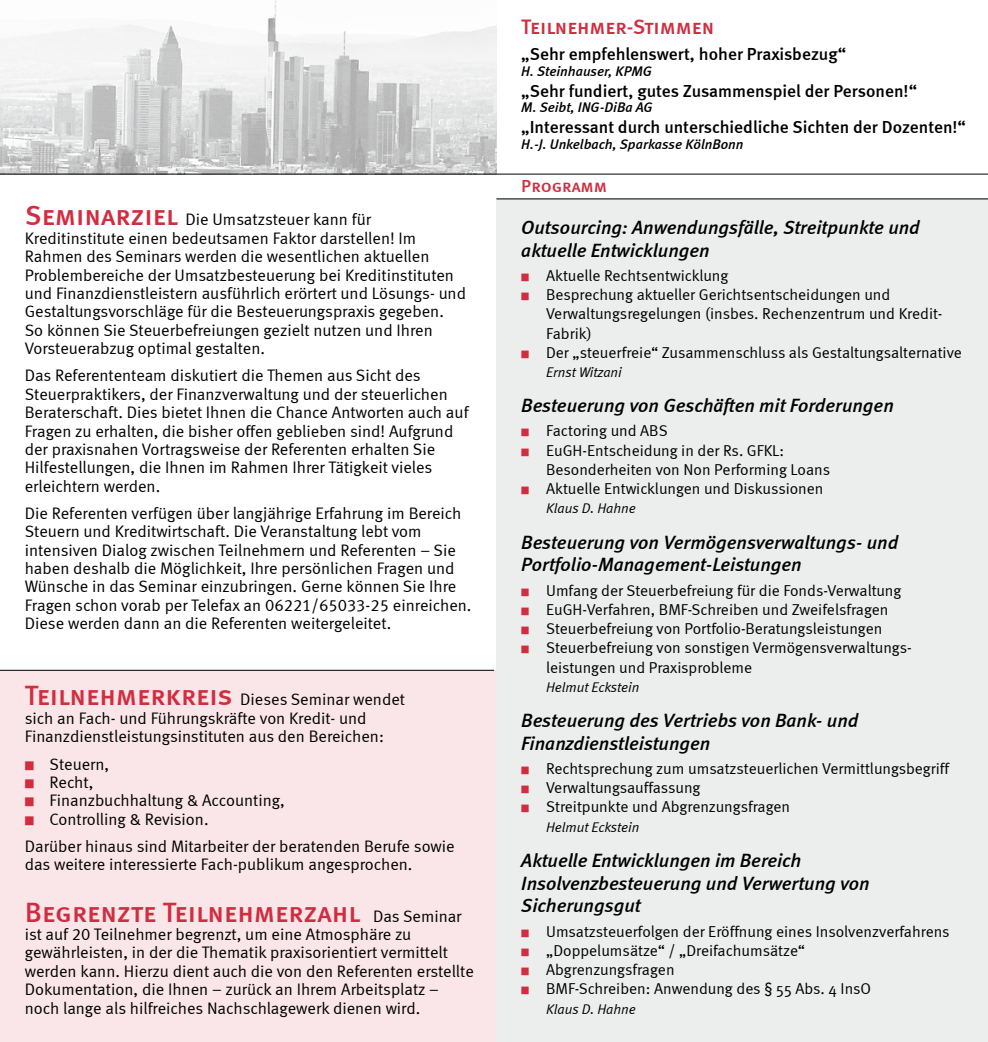
<style>
.page{position:relative;width:988px;height:1042px;background:#fff}
.page>*{position:absolute;margin:0;border:0;box-sizing:border-box;transform-origin:0 0}
.t1{font:28px "Meta Medium LF Caps";color:#d12d40}
.t2{font:21px "Meta Medium LF Caps";color:#d12d40}
.t3{font:italic 19.25px/22.8px "Meta Medium LF";color:#000}
.t4{font:17.5px "Meta Medium LF";color:#000}
.t5{font:17.5px "Meta Medium LF Caps";color:#d12d40}
.t6{font:16.62px/18.4px "Meta Normal LF";color:#000}
.t7{font:15.75px/19.2px "Meta Normal";color:#000}
.t8{font:italic 14px "Meta Medium LF";color:#000}
.t9{font:italic 14px "Meta Normal LF";color:#000}
.s1{font-family:"Meta Medium LF Caps";font-size:28px;color:#d12d40}
.s2{color:#d12d40}
.s3{font-family:"Meta Normal LF";font-size:16.62px;color:#000}
</style>
<div class="page">
<div style="left:0;top:670px;width:496px;height:372px;background:#fae6e8"></div>
<img style="left:0;top:0;width:496px;height:174px">
<div style="left:496px;top:198px;width:491px;height:844px;background:#eceded"></div>
<hr style="left:496px;top:198px;width:491px;height:1px;background:#000">
<hr style="left:0;top:174px;width:987px;height:1px;background:#000">
<hr style="left:0;top:670px;width:494px;height:1px;background:#000">
<p class="t6" style="left:25px;top:210px;width:442px"><span class="s1">Seminarziel</span> Die Umsatzsteuer kann für Kreditinstitute einen bedeutsamen Faktor darstellen! Im Rahmen des Seminars werden die wesentlichen aktuellen Problembereiche der Umsatzbesteuerung bei Kreditinstituten und Finanzdienstleistern ausführlich erörtert und Lösungs- und Gestaltungsvorschläge für die Besteuerungspraxis gegeben.<br>So können Sie Steuerbefreiungen gezielt nutzen und Ihren Vorsteuerabzug optimal gestalten.</p>
<p class="t6" style="left:25px;top:366px;width:445px">Das Referententeam diskutiert die Themen aus Sicht des Steuerpraktikers, der Finanzverwaltung und der steuerlichen Beraterschaft. Dies bietet Ihnen die Chance Antworten auch auf Fragen zu erhalten, die bisher offen geblieben sind! Aufgrund der praxisnahen Vortragsweise der Referenten erhalten Sie Hilfestellungen, die Ihnen im Rahmen Ihrer Tätigkeit vieles erleichtern werden.</p>
<p class="t6" style="left:25px;top:504px;width:448px">Die Referenten verfügen über langjährige Erfahrung im Bereich Steuern und Kreditwirtschaft. Die Veranstaltung lebt vom intensiven Dialog zwischen Teilnehmern und Referenten – Sie haben deshalb die Möglichkeit, Ihre persönlichen Fragen und Wünsche in das Seminar einzubringen. Gerne können Sie Ihre Fragen schon vorab per Telefax an 06221/65033-25 einreichen.<br>Diese werden dann an die Referenten weitergeleitet.</p>
<p class="t6" style="left:25px;top:690px;width:381px"><span class="s1">Teilnehmerkreis</span> Dieses Seminar wendet sich an Fach- und Führungskräfte von Kredit- und<br>Finanzdienstleistungsinstituten aus den Bereichen:</p>
<p class="t6" style="left:25px;top:754px;width:86px"><span class="s2">■</span> Steuern,</p>
<p class="t6" style="left:25px;top:773px;width:70px"><span class="s2">■</span> Recht,</p>
<p class="t6" style="left:25px;top:791px;width:261px"><span class="s2">■</span> Finanzbuchhaltung &amp; Accounting,</p>
<p class="t6" style="left:25px;top:805px;width:431px;line-height:27.3px"><span class="s2">■</span> Controlling &amp; Revision.<br>Darüber hinaus sind Mitarbeiter der beratenden Berufe sowie</p>
<p class="t6" style="left:25px;top:855px;width:389px">das weitere interessierte Fach-publikum angesprochen.</p>
<h1 class="t1" style="left:25px;top:896px;width:438px">Begrenzte Teilnehmerzahl <span class="s3">Das Seminar</span></h1>
<p class="t6" style="left:25px;top:925px;width:450px">ist auf 20 Teilnehmer begrenzt, um eine Atmosphäre zu gewährleisten, in der die Thematik praxisorientiert vermittelt werden kann. Hierzu dient auch die von den Referenten erstellte Dokumentation, die Ihnen – zurück an Ihrem Arbeitsplatz – noch lange als hilfreiches Nachschlagewerk dienen wird.</p>
<p class="t2" style="left:521px;top:15px;width:194px">Teilnehmer-Stimmen</p>
<p class="t4" style="left:521px;top:44px;width:326px">„Sehr empfehlenswert, hoher Praxisbezug“</p>
<p class="t8" style="left:521px;top:63px;width:132px">H. Steinhauser, KPMG</p>
<p class="t4" style="left:521px;top:80px;width:397px">„Sehr fundiert, gutes Zusammenspiel der Personen!“</p>
<p class="t8" style="left:521px;top:99px;width:133px">M. Seibt, ING-DiBa AG</p>
<p class="t4" style="left:521px;top:117px;width:446px">„Interessant durch unterschiedliche Sichten der Dozenten!“</p>
<p class="t8" style="left:521px;top:136px;width:224px">H.-J. Unkelbach, Sparkasse KölnBonn</p>
<p class="t5" style="left:521px;top:176px;width:87px">Programm</p>
<p class="t3" style="left:521px;top:215px;width:400px">Outsourcing: Anwendungsfälle, Streitpunkte und aktuelle Entwicklungen</p>
<p class="t7" style="left:521px;top:265px;width:208px"><span class="s2">■</span> Aktuelle Rechtsentwicklung</p>
<p class="t7" style="left:546px;top:285px;width:398px;text-indent:-25px"><span class="s2">■</span> Besprechung aktueller Gerichtsentscheidungen und<br>Verwaltungsregelungen (insbes. Rechenzentrum und Kredit-<br>Fabrik)</p>
<p class="t7" style="left:521px;top:342px;width:442px"><span class="s2">■</span> Der „steuerfreie“ Zusammenschluss als Gestaltungsalternative</p>
<p class="t9" style="left:546px;top:364px;width:77px">Ernst Witzani</p>
<p class="t3" style="left:521px;top:394px;width:374px">Besteuerung von Geschäften mit Forderungen</p>
<p class="t7" style="left:521px;top:421px;width:148px"><span class="s2">■</span> Factoring und ABS</p>
<p class="t7" style="left:546px;top:440px;width:285px;text-indent:-25px"><span class="s2">■</span> EuGH-Entscheidung in der Rs. GFKL:<br>Besonderheiten von Non Performing Loans</p>
<p class="t7" style="left:521px;top:479px;width:303px"><span class="s2">■</span> Aktuelle Entwicklungen und Diskussionen</p>
<p class="t9" style="left:546px;top:500px;width:91px">Klaus D. Hahne</p>
<p class="t3" style="left:521px;top:530px;width:378px">Besteuerung von Vermögensverwaltungs- und<br>Portfolio-Management-Leistungen</p>
<p class="t7" style="left:521px;top:580px;width:381px"><span class="s2">■</span> Umfang der Steuerbefreiung für die Fonds-Verwaltung</p>
<p class="t7" style="left:521px;top:599px;width:368px"><span class="s2">■</span> EuGH-Verfahren, BMF-Schreiben und Zweifelsfragen</p>
<p class="t7" style="left:521px;top:619px;width:362px"><span class="s2">■</span> Steuerbefreiung von Portfolio-Beratungsleistungen</p>
<p class="t7" style="left:546px;top:638px;width:367px;text-indent:-25px"><span class="s2">■</span> Steuerbefreiung von sonstigen Vermögensverwaltungs&shy;leistungen und Praxisprobleme</p>
<p class="t9" style="left:546px;top:679px;width:95px">Helmut Eckstein</p>
<p class="t3" style="left:521px;top:708px;width:338px">Besteuerung des Vertriebs von Bank- und<br>Finanzdienstleistungen</p>
<p class="t7" style="left:521px;top:759px;width:429px"><span class="s2">■</span> Rechtsprechung zum umsatzsteuerlichen Vermittlungsbegriff</p>
<p class="t7" style="left:521px;top:778px;width:181px"><span class="s2">■</span> Verwaltungsauffassung</p>
<p class="t7" style="left:521px;top:797px;width:270px"><span class="s2">■</span> Streitpunkte und Abgrenzungsfragen</p>
<p class="t9" style="left:546px;top:819px;width:95px">Helmut Eckstein</p>
<p class="t3" style="left:521px;top:848px;width:350px">Aktuelle Entwicklungen im Bereich<br>Insolvenzbesteuerung und Verwertung von<br>Sicherungsgut</p>
<p class="t7" style="left:521px;top:921px;width:429px"><span class="s2">■</span> Umsatzsteuerfolgen der Eröffnung eines Insolvenzverfahrens</p>
<p class="t7" style="left:521px;top:940px;width:285px"><span class="s2">■</span> „Doppelumsätze“ / „Dreifachumsätze“</p>
<p class="t7" style="left:521px;top:960px;width:155px"><span class="s2">■</span> Abgrenzungsfragen</p>
<p class="t7" style="left:521px;top:979px;width:351px"><span class="s2">■</span> BMF-Schreiben: Anwendung des § 55 Abs. 4 InsO</p>
<p class="t9" style="left:546px;top:1000px;width:91px">Klaus D. Hahne</p>
</div>
